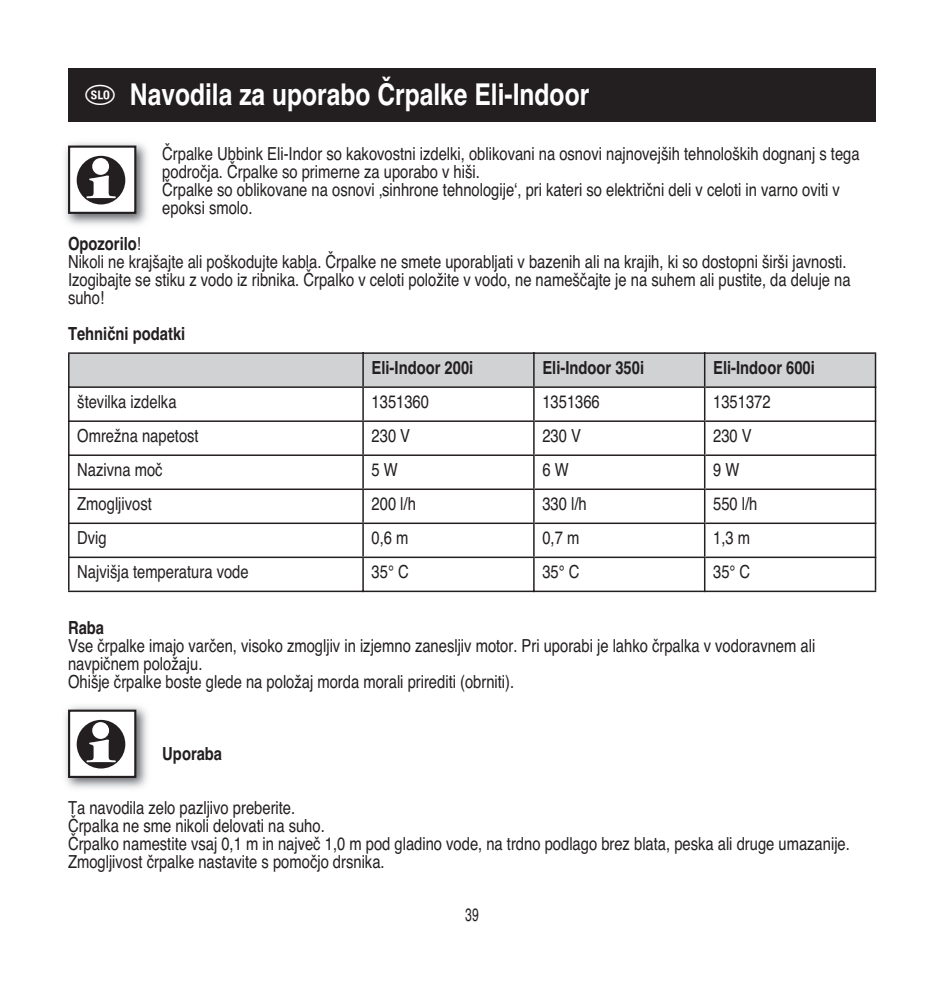
<style>
.page{position:relative;width:944px;height:987px;background:#fff}
.page>*{position:absolute;margin:0;border:0;box-sizing:border-box;transform-origin:0 0}
.t1{font:30px "Helvetica TCE Bold";color:#fff;scale:.82 1}
.t2{font:18px/18px "Helvetica TCE Regular";color:#231f20;scale:.82 1}
.t3{font:18px "Helvetica TCE Bold";color:#231f20;scale:.82 1}
.t4{font:condensed 18px "Helvetica";color:#231f20;scale:.82 1}
.s1{font-family:"Helvetica TCE Regular"}
</style>
<div class="page">
<hr style="left:68px;top:388px;width:2px;height:32px;background:#231f20">
<hr style="left:362px;top:388px;width:2px;height:32px;background:#231f20">
<hr style="left:533px;top:388px;width:2px;height:32px;background:#231f20">
<hr style="left:704px;top:388px;width:1px;height:32px;background:#231f20">
<svg style="left:68px;top:352px;width:808px;height:36px;background:#c1c2c3"></svg>
<hr style="left:875px;top:388px;width:1px;height:32px;background:#231f20">
<hr style="left:68px;top:422px;width:2px;height:32px;background:#231f20">
<hr style="left:68px;top:420px;width:296px;height:2px;background:#231f20">
<hr style="left:362px;top:422px;width:2px;height:32px;background:#231f20">
<hr style="left:364px;top:420px;width:171px;height:2px;background:#231f20">
<hr style="left:533px;top:422px;width:2px;height:32px;background:#231f20">
<hr style="left:535px;top:420px;width:170px;height:2px;background:#231f20">
<hr style="left:704px;top:422px;width:1px;height:32px;background:#231f20">
<hr style="left:705px;top:420px;width:171px;height:2px;background:#231f20">
<hr style="left:875px;top:422px;width:1px;height:32px;background:#231f20">
<hr style="left:68px;top:456px;width:2px;height:32px;background:#231f20">
<hr style="left:68px;top:454px;width:296px;height:2px;background:#231f20">
<hr style="left:362px;top:456px;width:2px;height:32px;background:#231f20">
<hr style="left:364px;top:454px;width:171px;height:2px;background:#231f20">
<hr style="left:533px;top:456px;width:2px;height:32px;background:#231f20">
<hr style="left:535px;top:454px;width:170px;height:2px;background:#231f20">
<hr style="left:704px;top:456px;width:1px;height:32px;background:#231f20">
<hr style="left:705px;top:454px;width:171px;height:2px;background:#231f20">
<hr style="left:875px;top:456px;width:1px;height:32px;background:#231f20">
<hr style="left:68px;top:490px;width:2px;height:32px;background:#231f20">
<hr style="left:68px;top:488px;width:296px;height:2px;background:#231f20">
<hr style="left:362px;top:490px;width:2px;height:32px;background:#231f20">
<hr style="left:364px;top:488px;width:171px;height:2px;background:#231f20">
<hr style="left:533px;top:490px;width:2px;height:32px;background:#231f20">
<hr style="left:535px;top:488px;width:170px;height:2px;background:#231f20">
<hr style="left:704px;top:490px;width:1px;height:32px;background:#231f20">
<hr style="left:705px;top:488px;width:171px;height:2px;background:#231f20">
<hr style="left:875px;top:490px;width:1px;height:32px;background:#231f20">
<hr style="left:68px;top:524px;width:2px;height:32px;background:#231f20">
<hr style="left:68px;top:522px;width:296px;height:2px;background:#231f20">
<hr style="left:362px;top:524px;width:2px;height:32px;background:#231f20">
<hr style="left:364px;top:522px;width:171px;height:2px;background:#231f20">
<hr style="left:533px;top:524px;width:2px;height:32px;background:#231f20">
<hr style="left:535px;top:522px;width:170px;height:2px;background:#231f20">
<hr style="left:704px;top:524px;width:1px;height:32px;background:#231f20">
<hr style="left:705px;top:522px;width:171px;height:2px;background:#231f20">
<hr style="left:875px;top:524px;width:1px;height:32px;background:#231f20">
<hr style="left:68px;top:558px;width:2px;height:32px;background:#231f20">
<hr style="left:68px;top:556px;width:296px;height:2px;background:#231f20">
<hr style="left:68px;top:590px;width:294px;height:2px;background:#231f20">
<hr style="left:362px;top:558px;width:2px;height:34px;background:#231f20">
<hr style="left:364px;top:556px;width:171px;height:2px;background:#231f20">
<hr style="left:364px;top:590px;width:169px;height:2px;background:#231f20">
<hr style="left:533px;top:558px;width:2px;height:34px;background:#231f20">
<hr style="left:535px;top:556px;width:170px;height:2px;background:#231f20">
<hr style="left:535px;top:590px;width:169px;height:2px;background:#231f20">
<hr style="left:704px;top:558px;width:1px;height:34px;background:#231f20">
<hr style="left:705px;top:556px;width:171px;height:2px;background:#231f20">
<hr style="left:875px;top:558px;width:1px;height:32px;background:#231f20">
<hr style="left:705px;top:590px;width:171px;height:2px;background:#231f20">
<div style="left:68px;top:68px;width:808px;height:54px;background:#231f20"></div>
<img style="left:65px;top:142px;width:83px;height:83px">
<div style="left:69px;top:147px;width:66px;height:66px;background:#fff"></div>
<div style="left:77px;top:156px;width:48px;height:48px;background:#231f20;border-radius:50%"></div>
<svg style="left:86px;top:175px;width:30px;height:23px"></svg>
<div style="left:92px;top:158px;width:17px;height:17px;background:#fff;border-radius:50%"></div>
<div style="left:68px;top:145px;width:68px;height:69px;border:2px solid #231f20"></div>
<img style="left:65px;top:706px;width:83px;height:83px">
<div style="left:69px;top:710px;width:66px;height:66px;background:#fff"></div>
<div style="left:77px;top:719px;width:48px;height:49px;background:#231f20;border-radius:50%"></div>
<svg style="left:86px;top:739px;width:30px;height:23px"></svg>
<div style="left:92px;top:722px;width:17px;height:17px;background:#fff;border-radius:50%"></div>
<div style="left:68px;top:709px;width:68px;height:69px;border:2px solid #231f20"></div>
<h1 class="t1" style="left:85px;top:74px;width:616px">◆ Navodila za uporabo Črpalke Eli-Indoor</h1>
<p class="t2" style="left:162px;top:146px;width:852px">Črpalke Ubbink Eli-Indor so kakovostni izdelki, oblikovani na osnovi najnovejših tehnoloških dognanj s tega področja. Črpalke so primerne za uporabo v hiši.<br>Črpalke so oblikovane na osnovi ‚sinhrone tehnologije‘, pri kateri so električni deli v celoti in varno oviti v epoksi smolo.</p>
<p class="t3" style="left:68px;top:232px;width:91px">Opozorilo<span class="s1">!</span></p>
<p class="t2" style="left:68px;top:254px;width:956px">Nikoli ne krajšajte ali poškodujte kabla. Črpalke ne smete uporabljati v bazenih ali na krajih, ki so dostopni širši javnosti.<br>Izogibajte se stiku z vodo iz ribnika. Črpalko v celoti položite v vodo, ne nameščajte je na suhem ali pustite, da deluje na suho!</p>
<p class="t3" style="left:68px;top:322px;width:145px">Tehnični podatki</p>
<p class="t3" style="left:372px;top:355px;width:126px">Eli-Indoor 200i</p>
<p class="t3" style="left:542px;top:355px;width:126px">Eli-Indoor 350i</p>
<p class="t3" style="left:713px;top:355px;width:126px">Eli-Indoor 600i</p>
<p class="t2" style="left:77px;top:394px;width:123px">številka izdelka</p>
<p class="t2" style="left:372px;top:394px;width:72px">1351360</p>
<p class="t2" style="left:542px;top:394px;width:72px">1351366</p>
<p class="t2" style="left:713px;top:394px;width:72px">1351372</p>
<p class="t2" style="left:77px;top:428px;width:150px">Omrežna napetost</p>
<p class="t2" style="left:372px;top:428px;width:49px">230 V</p>
<p class="t2" style="left:542px;top:428px;width:49px">230 V</p>
<p class="t2" style="left:713px;top:428px;width:49px">230 V</p>
<p class="t2" style="left:77px;top:462px;width:106px">Nazivna moč</p>
<p class="t2" style="left:372px;top:462px;width:34px">5 W</p>
<p class="t2" style="left:542px;top:462px;width:34px">6 W</p>
<p class="t2" style="left:713px;top:462px;width:34px">9 W</p>
<p class="t2" style="left:77px;top:496px;width:93px">Zmogljivost</p>
<p class="t2" style="left:372px;top:496px;width:56px">200 l/h</p>
<p class="t2" style="left:542px;top:496px;width:56px">330 l/h</p>
<p class="t2" style="left:713px;top:496px;width:56px">550 l/h</p>
<p class="t2" style="left:77px;top:530px;width:38px">Dvig</p>
<p class="t2" style="left:372px;top:530px;width:47px">0,6 m</p>
<p class="t2" style="left:542px;top:530px;width:47px">0,7 m</p>
<p class="t2" style="left:713px;top:530px;width:47px">1,3 m</p>
<p class="t2" style="left:77px;top:564px;width:211px">Najvišja temperatura vode</p>
<p class="t2" style="left:372px;top:564px;width:47px">35° C</p>
<p class="t2" style="left:542px;top:564px;width:47px">35° C</p>
<p class="t2" style="left:713px;top:564px;width:47px">35° C</p>
<p class="t3" style="left:68px;top:615px;width:46px">Raba</p>
<p class="t2" style="left:68px;top:638px;width:913px">Vse črpalke imajo varčen, visoko zmogljiv in izjemno zanesljiv motor. Pri uporabi je lahko črpalka v vodoravnem ali navpičnem položaju.<br>Ohišje črpalke boste glede na položaj morda morali prirediti (obrniti).</p>
<p class="t3" style="left:162px;top:741px;width:75px">Uporaba</p>
<p class="t2" style="left:68px;top:800px;width:955px">Ta navodila zelo pazljivo preberite.<br>Črpalka ne sme nikoli delovati na suho.<br>Črpalko namestite vsaj 0,1 m in največ 1,0 m pod gladino vode, na trdno podlago brez blata, peska ali druge umazanije.<br>Zmogljivost črpalke nastavite s pomočjo drsnika.</p>
<p class="t4" style="left:465px;top:904px;width:18px">39</p>
</div>
